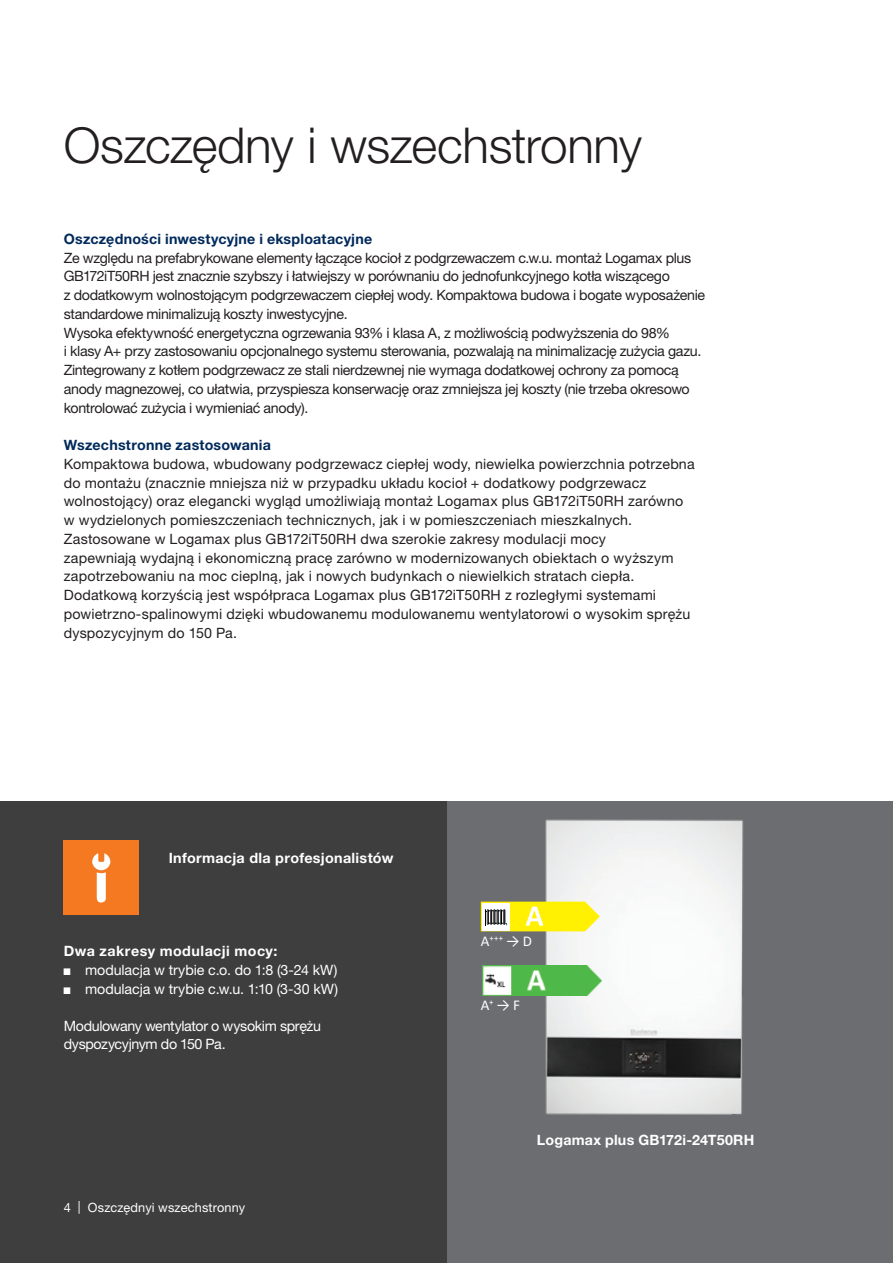
<style>
.page{position:relative;width:893px;height:1263px;background:#fff}
.page>*{position:absolute;margin:0;border:0;box-sizing:border-box;transform-origin:0 0}
.Headline_HelveticaNe{font:300 49.5px "Helvetica Neue LT Pro";letter-spacing:-.01em;color:#231f20}
.t1{font:15px "Calibri";color:#fff}
.Copytext_HelveticaNe{font:14.25px/18.8px "Helvetica Neue LT Pro";letter-spacing:-.005em;color:#231f20}
.Copytext_HelveticaNe-2{font:14.25px/18.8px "Helvetica Neue LT Pro";letter-spacing:-.025em;color:#231f20}
.t2{font:14.25px/18.6px "Helvetica Neue LT Pro";letter-spacing:-.02em;color:#fff}
.body_9_5_12_4{font:700 14.25px "Helvetica Neue LT Pro";letter-spacing:.02em;color:#fff}
.Copytext_HelveticaNe-3{font:700 14.25px "Helvetica Neue LT Pro";letter-spacing:.015em;color:#002a5b}
.t3{font:12.75px "Helvetica Neue LT Pro";letter-spacing:.01em;color:#fff}
.s1{font-family:"Arial Narrow"}
</style>
<div class="page">
<div style="left:0;top:802px;width:893px;height:461px;background:#6c6d70"></div>
<div style="left:0;top:802px;width:446px;height:461px;background:#3e3e3f"></div>
<div style="left:64px;top:840px;width:75px;height:75px;background:#f47921"></div>
<svg style="left:92px;top:853px;width:18px;height:49px"></svg>
<img style="left:497px;top:801px;width:325px;height:314px">
<img style="left:482px;top:966px;width:119px;height:30px">
<svg style="left:481px;top:902px;width:119px;height:29px"></svg>
<hr style="left:892px;top:802px;width:1px;height:461px;background:#3e3e3f">
<p class="Headline_HelveticaNe" style="left:64px;top:115px;width:580px">Oszczędny i wszechstronny</p>
<p class="Copytext_HelveticaNe-3" style="left:64px;top:230px;width:310px">Oszczędności inwestycyjne i eksploatacyjne</p>
<p class="Copytext_HelveticaNe-2" style="left:64px;top:248px;width:643px">Ze względu na prefabrykowane elementy łączące kocioł z podgrzewaczem c.w.u. montaż Logamax plus GB172iT50RH jest znacznie szybszy i łatwiejszy w porównaniu do jednofunkcyjnego kotła wiszącego<br>z dodatkowym wolnostojącym podgrzewaczem ciepłej wody. Kompaktowa budowa i bogate wyposażenie standardowe minimalizują koszty inwestycyjne.</p>
<p class="Copytext_HelveticaNe-2" style="left:64px;top:323px;width:639px">Wysoka efektywność energetyczna ogrzewania 93% i klasa A, z możliwością podwyższenia do 98%<br>i klasy A+ przy zastosowaniu opcjonalnego systemu sterowania, pozwalają na minimalizację zużycia gazu.</p>
<p class="Copytext_HelveticaNe-2" style="left:64px;top:360px;width:627px">Zintegrowany z kotłem podgrzewacz ze stali nierdzewnej nie wymaga dodatkowej ochrony za pomocą anody magnezowej, co ułatwia, przyspiesza konserwację oraz zmniejsza jej koszty (nie trzeba okresowo kontrolować zużycia i wymieniać anody).</p>
<p class="Copytext_HelveticaNe-3" style="left:64px;top:436px;width:209px">Wszechstronne zastosowania</p>
<p class="Copytext_HelveticaNe" style="left:64px;top:454px;width:632px">Kompaktowa budowa, wbudowany podgrzewacz ciepłej wody, niewielka powierzchnia potrzebna do montażu (znacznie mniejsza niż w przypadku układu kocioł + dodatkowy podgrzewacz wolnostojący) oraz elegancki wygląd umożliwiają montaż Logamax plus GB172iT50RH zarówno w wydzielonych pomieszczeniach technicznych, jak i w pomieszczeniach mieszkalnych.</p>
<p class="Copytext_HelveticaNe" style="left:64px;top:529px;width:611px">Zastosowane w Logamax plus GB172iT50RH dwa szerokie zakresy modulacji mocy zapewniają wydajną i ekonomiczną pracę zarówno w modernizowanych obiektach o wyższym zapotrzebowaniu na moc cieplną, jak i nowych budynkach o niewielkich stratach ciepła.</p>
<p class="Copytext_HelveticaNe" style="left:64px;top:585px;width:628px">Dodatkową korzyścią jest współpraca Logamax plus GB172iT50RH z rozległymi systemami powietrzno-spalinowymi dzięki wbudowanemu modulowanemu wentylatorowi o wysokim sprężu dyspozycyjnym do 150 Pa.</p>
<p class="body_9_5_12_4" style="left:169px;top:849px;width:226px">Informacja dla profesjonalistów</p>
<p class="body_9_5_12_4" style="left:64px;top:942px;width:215px">Dwa zakresy modulacji mocy:</p>
<p class="t2" style="left:64px;top:960px;width:275px"><span class="s1">■</span> modulacja w trybie c.o. do 1:8 (3-24 kW)</p>
<p class="t2" style="left:64px;top:979px;width:276px"><span class="s1">■</span> modulacja w trybie c.w.u. 1:10 (3-30 kW)</p>
<p class="t2" style="left:64px;top:1016px;width:259px">Modulowany wentylator o wysokim sprężu dyspozycyjnym do 150 Pa.</p>
<p class="t3" style="left:64px;top:1200px;width:183px">4 | Oszczędnyi wszechstronny</p>
<p class="t1" style="left:481px;top:931px;width:53px">A<sup>+++</sup> → D</p>
<p class="t1" style="left:481px;top:994px;width:41px">A<sup>+</sup> → F</p>
<p class="body_9_5_12_4" style="left:537px;top:1131px;width:219px">Logamax plus GB172i-24T50RH</p>
</div>
